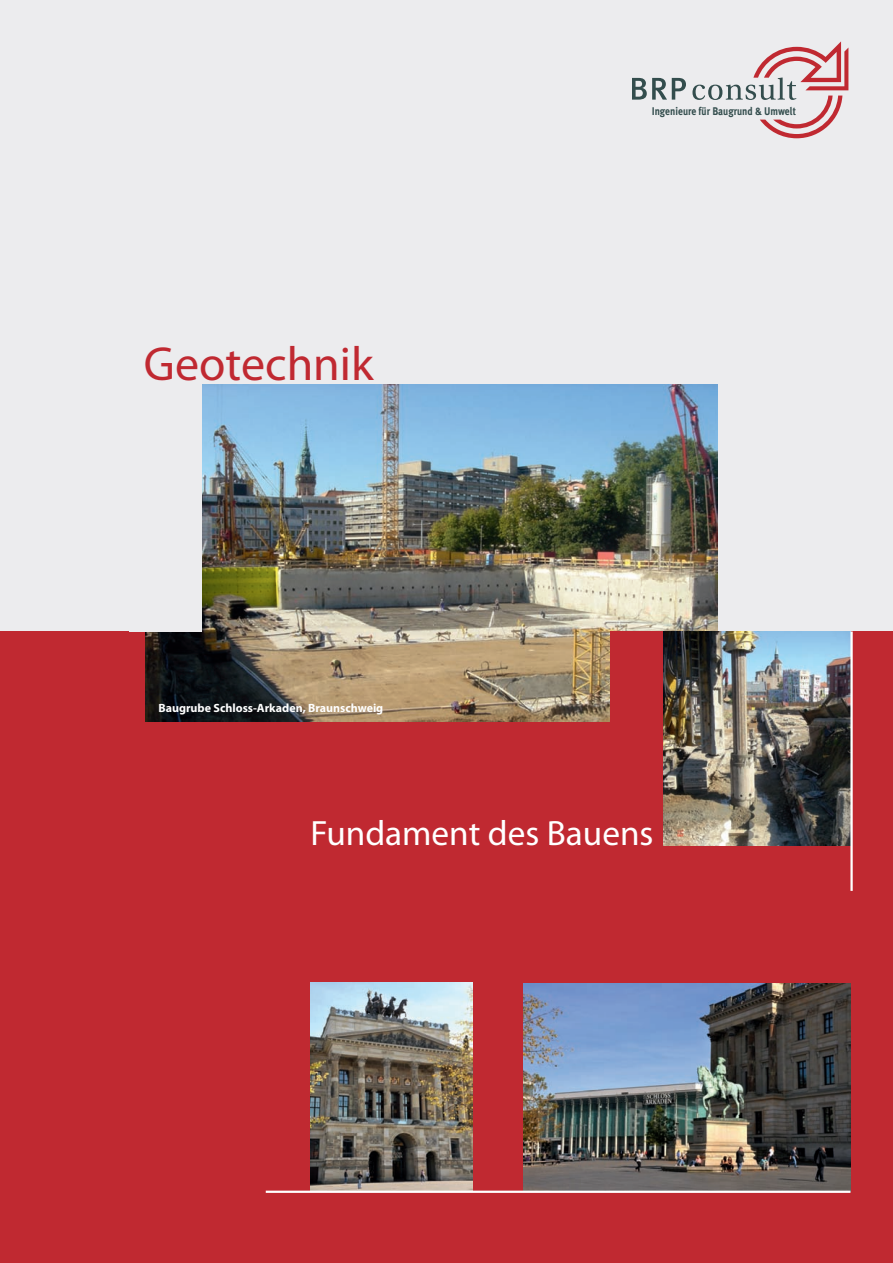
<style>
.page{position:relative;width:893px;height:1263px;background:#fff}
.page>*{position:absolute;margin:0;border:0;box-sizing:border-box;transform-origin:0 0}
.t1{font:48px "Myriad Pro";color:#c02931}
.t2{font:35.25px "Myriad Pro";color:#fff}
.t3{font:700 12px "Myriad Pro";color:#fff}
.t4{font:700 11.1px "Meta Plus";color:#334d4d;scale:.87 1}
</style>
<div class="page">
<div style="left:0;top:0;width:893px;height:676px;background:#ececee"></div>
<div style="left:0;top:631px;width:893px;height:632px;background:#c02931"></div>
<svg style="left:632px;top:78px;width:54px;height:22px"></svg>
<svg style="left:692px;top:41px;width:156px;height:97px"></svg>
<img style="left:145px;top:384px;width:572px;height:337px">
<div style="left:129px;top:381px;width:72px;height:250px;background:#ececee"></div>
<div style="left:611px;top:631px;width:153px;height:153px;background:#c02931"></div>
<img style="left:664px;top:631px;width:186px;height:215px">
<hr style="left:850px;top:631px;width:3px;height:260px;background:#fff">
<img style="left:524px;top:983px;width:326px;height:207px">
<img style="left:310px;top:983px;width:162px;height:207px">
<hr style="left:266px;top:1190px;width:584px;height:3px;background:#fff">
<h1 class="t1" style="left:144px;top:334px;width:231px">Geotechnik</h1>
<p class="t3" style="left:158px;top:700px;width:226px">Baugrube Schloss-Arkaden, Braunschweig</p>
<p class="t4" style="left:652px;top:103px;width:167px">Ingenieure für Baugrund &amp; Umwelt</p>
<h2 class="t2" style="left:310px;top:811px;width:345px">Fundament des Bauens</h2>
</div>
